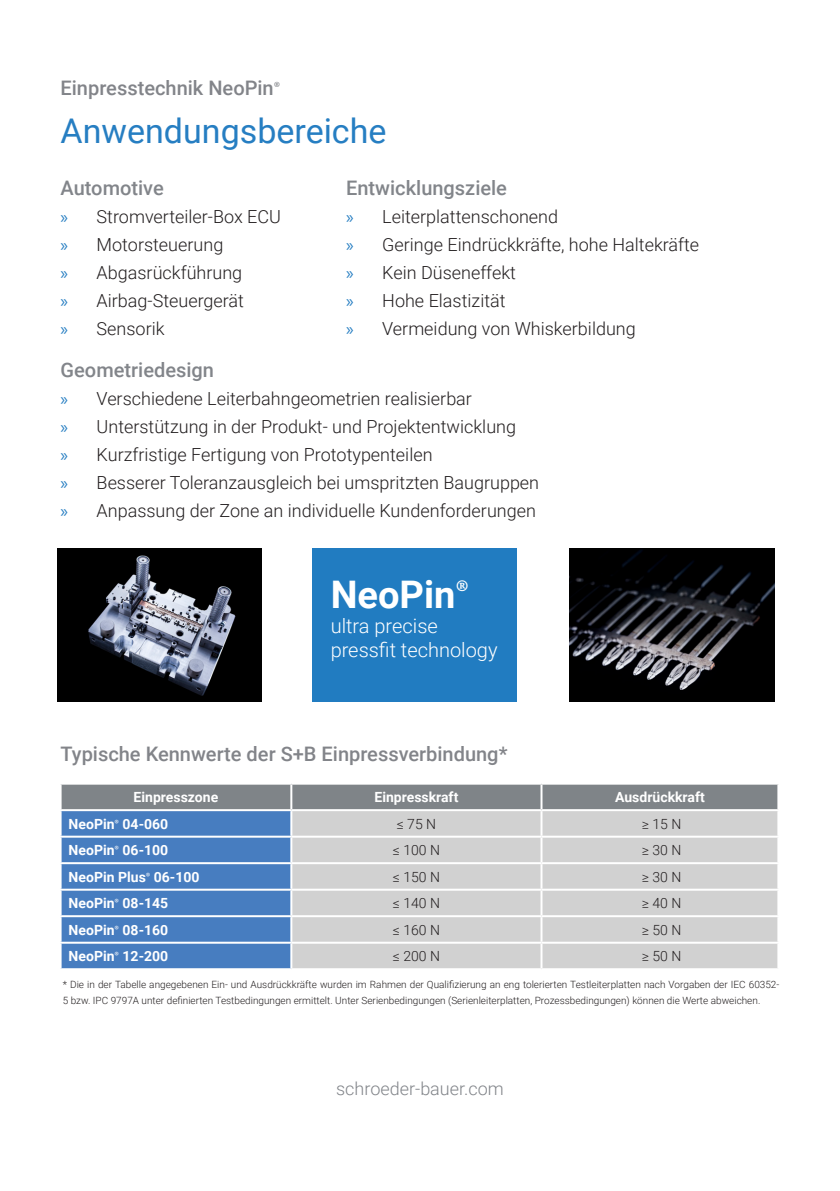
<style>
.page{position:relative;width:840px;height:1191px;background:#fff}
.page>*{position:absolute;margin:0;border:0;box-sizing:border-box;transform-origin:0 0}
.t1{font:700 38px "Roboto";color:#fff}
.t2{font:34px "Roboto";color:#267ec2}
.t3{font:500 20px "Roboto";color:#828489}
.t4{font:500 20px "Roboto";color:#82858a}
.t5{font:300 20px "Roboto";color:#fff}
.t6{font:300 18px "Roboto";color:#231f20}
.t7{font:300 18px "Roboto";color:#82858a}
.t8{font:700 14px "Roboto";color:#fff}
.t9{font:300 14px "Roboto";color:#231f20}
.t10{font:300 10px/16px "Roboto";color:#231f20}
.s1{font-family:"Minion Pro";font-weight:400}
.s2{font-family:"Myriad Pro";font-weight:400;color:#267ec2}
.s3{font-family:"Minion Pro";font-weight:400;font-size:42px}
</style>
<div class="page">
<svg style="left:62px;top:784px;width:715px;height:184px;background:#5d82ae"></svg>
<div style="left:292px;top:811px;width:485px;height:157px;background:#d1d1d1"></div>
<hr style="left:290px;top:784px;width:2px;height:25px;background:#fff">
<hr style="left:540px;top:784px;width:2px;height:25px;background:#fff">
<hr style="left:60px;top:809px;width:231px;height:2px;background:#fff">
<hr style="left:291px;top:809px;width:250px;height:2px;background:#fff">
<hr style="left:290px;top:811px;width:2px;height:24px;background:#fff">
<hr style="left:541px;top:809px;width:238px;height:2px;background:#fff">
<hr style="left:540px;top:811px;width:2px;height:24px;background:#fff">
<hr style="left:60px;top:835px;width:231px;height:2px;background:#fff">
<hr style="left:291px;top:835px;width:250px;height:2px;background:#fff">
<hr style="left:290px;top:837px;width:2px;height:25px;background:#fff">
<hr style="left:541px;top:835px;width:238px;height:2px;background:#fff">
<hr style="left:540px;top:837px;width:2px;height:25px;background:#fff">
<hr style="left:60px;top:862px;width:231px;height:2px;background:#fff">
<hr style="left:291px;top:862px;width:250px;height:2px;background:#fff">
<hr style="left:290px;top:864px;width:2px;height:24px;background:#fff">
<hr style="left:541px;top:862px;width:238px;height:2px;background:#fff">
<hr style="left:540px;top:864px;width:2px;height:24px;background:#fff">
<hr style="left:60px;top:888px;width:231px;height:2px;background:#fff">
<hr style="left:291px;top:888px;width:250px;height:2px;background:#fff">
<hr style="left:290px;top:890px;width:2px;height:25px;background:#fff">
<hr style="left:541px;top:888px;width:238px;height:2px;background:#fff">
<hr style="left:540px;top:890px;width:2px;height:25px;background:#fff">
<hr style="left:60px;top:915px;width:231px;height:2px;background:#fff">
<hr style="left:291px;top:915px;width:250px;height:2px;background:#fff">
<hr style="left:290px;top:917px;width:2px;height:24px;background:#fff">
<hr style="left:541px;top:915px;width:238px;height:2px;background:#fff">
<hr style="left:540px;top:917px;width:2px;height:24px;background:#fff">
<hr style="left:60px;top:941px;width:231px;height:2px;background:#fff">
<hr style="left:291px;top:941px;width:250px;height:2px;background:#fff">
<hr style="left:290px;top:943px;width:2px;height:25px;background:#fff">
<hr style="left:541px;top:941px;width:238px;height:2px;background:#fff">
<hr style="left:540px;top:943px;width:2px;height:25px;background:#fff">
<div style="left:312px;top:549px;width:204px;height:153px;background:#217cc1"></div>
<img style="left:57px;top:549px;width:204px;height:153px">
<img style="left:569px;top:549px;width:204px;height:153px">
<p class="t3" style="left:61px;top:73px;width:221px">Einpresstechnik NeoPin<span class="s1">®</span></p>
<p class="t2" style="left:61px;top:107px;width:327px">Anwendungsbereiche</p>
<p class="t4" style="left:61px;top:174px;width:105px">Automotive</p>
<p class="t6" style="left:61px;top:204px;width:222px"><span class="s2">»</span> Stromverteiler-Box ECU</p>
<p class="t6" style="left:61px;top:232px;width:164px"><span class="s2">»</span> Motorsteuerung</p>
<p class="t6" style="left:61px;top:260px;width:183px"><span class="s2">»</span> Abgasrückführung</p>
<p class="t6" style="left:61px;top:288px;width:185px"><span class="s2">»</span> Airbag-Steuergerät</p>
<p class="t6" style="left:61px;top:316px;width:105px"><span class="s2">»</span> Sensorik</p>
<p class="t4" style="left:346px;top:174px;width:162px">Entwicklungsziele</p>
<p class="t6" style="left:346px;top:204px;width:213px"><span class="s2">»</span> Leiterplattenschonend</p>
<p class="t6" style="left:346px;top:232px;width:354px"><span class="s2">»</span> Geringe Eindrückkräfte, hohe Haltekräfte</p>
<p class="t6" style="left:346px;top:260px;width:171px"><span class="s2">»</span> Kein Düseneffekt</p>
<p class="t6" style="left:346px;top:288px;width:161px"><span class="s2">»</span> Hohe Elastizität</p>
<p class="t6" style="left:346px;top:316px;width:291px"><span class="s2">»</span> Vermeidung von Whiskerbildung</p>
<p class="t4" style="left:61px;top:355px;width:155px">Geometriedesign</p>
<p class="t6" style="left:61px;top:385px;width:412px"><span class="s2">»</span> Verschiedene Leiterbahngeometrien realisierbar</p>
<p class="t6" style="left:61px;top:413px;width:457px"><span class="s2">»</span> Unterstützung in der Produkt- und Projektentwicklung</p>
<p class="t6" style="left:61px;top:441px;width:373px"><span class="s2">»</span> Kurzfristige Fertigung von Prototypenteilen</p>
<p class="t6" style="left:61px;top:469px;width:480px"><span class="s2">»</span> Besserer Toleranzausgleich bei umspritzten Baugruppen</p>
<p class="t6" style="left:61px;top:497px;width:476px"><span class="s2">»</span> Anpassung der Zone an individuelle Kundenforderungen</p>
<p class="t1" style="left:330px;top:568px;width:140px">NeoPin<span class="s3">®</span></p>
<p class="t5" style="left:330px;top:612px;width:109px">ultra precise</p>
<p class="t5" style="left:330px;top:636px;width:168px">pressfit technology</p>
<p class="t3" style="left:61px;top:740px;width:448px">Typische Kennwerte der S+B Einpressverbindung*</p>
<p class="t8" style="left:133px;top:787px;width:86px">Einpresszone</p>
<p class="t8" style="left:374px;top:787px;width:85px">Einpresskraft</p>
<p class="t8" style="left:614px;top:787px;width:91px">Ausdrückkraft</p>
<p class="t8" style="left:69px;top:814px;width:101px">NeoPin<span class="s1">®</span> 04-060</p>
<p class="t9" style="left:396px;top:814px;width:41px">≤ 75 N</p>
<p class="t9" style="left:641px;top:814px;width:41px">≥ 15 N</p>
<p class="t8" style="left:69px;top:840px;width:101px">NeoPin<span class="s1">®</span> 06-100</p>
<p class="t9" style="left:392px;top:840px;width:49px">≤ 100 N</p>
<p class="t9" style="left:641px;top:840px;width:41px">≥ 30 N</p>
<p class="t8" style="left:69px;top:867px;width:132px">NeoPin Plus<span class="s1">®</span> 06-100</p>
<p class="t9" style="left:392px;top:867px;width:49px">≤ 150 N</p>
<p class="t9" style="left:641px;top:867px;width:41px">≥ 30 N</p>
<p class="t8" style="left:69px;top:893px;width:101px">NeoPin<span class="s1">®</span> 08-145</p>
<p class="t9" style="left:392px;top:893px;width:49px">≤ 140 N</p>
<p class="t9" style="left:641px;top:893px;width:41px">≥ 40 N</p>
<p class="t8" style="left:69px;top:920px;width:101px">NeoPin<span class="s1">®</span> 08-160</p>
<p class="t9" style="left:392px;top:920px;width:49px">≤ 160 N</p>
<p class="t9" style="left:641px;top:920px;width:41px">≥ 50 N</p>
<p class="t8" style="left:69px;top:946px;width:101px">NeoPin<span class="s1">®</span> 12-200</p>
<p class="t9" style="left:392px;top:946px;width:49px">≤ 200 N</p>
<p class="t9" style="left:641px;top:946px;width:41px">≥ 50 N</p>
<p class="t10" style="left:63px;top:976px;width:717px">* Die in der Tabelle angegebenen Ein- und Ausdrückkräfte wurden im Rahmen der Qualifizierung an eng tolerierten Testleiterplatten nach Vorgaben der IEC 60352-<br>5 bzw. IPC 9797A unter definierten Testbedingungen ermittelt. Unter Serienbedingungen (Serienleiterplatten, Prozessbedingungen) können die Werte abweichen.</p>
<p class="t7" style="left:336px;top:1076px;width:169px">schroeder-bauer.com</p>
</div>
